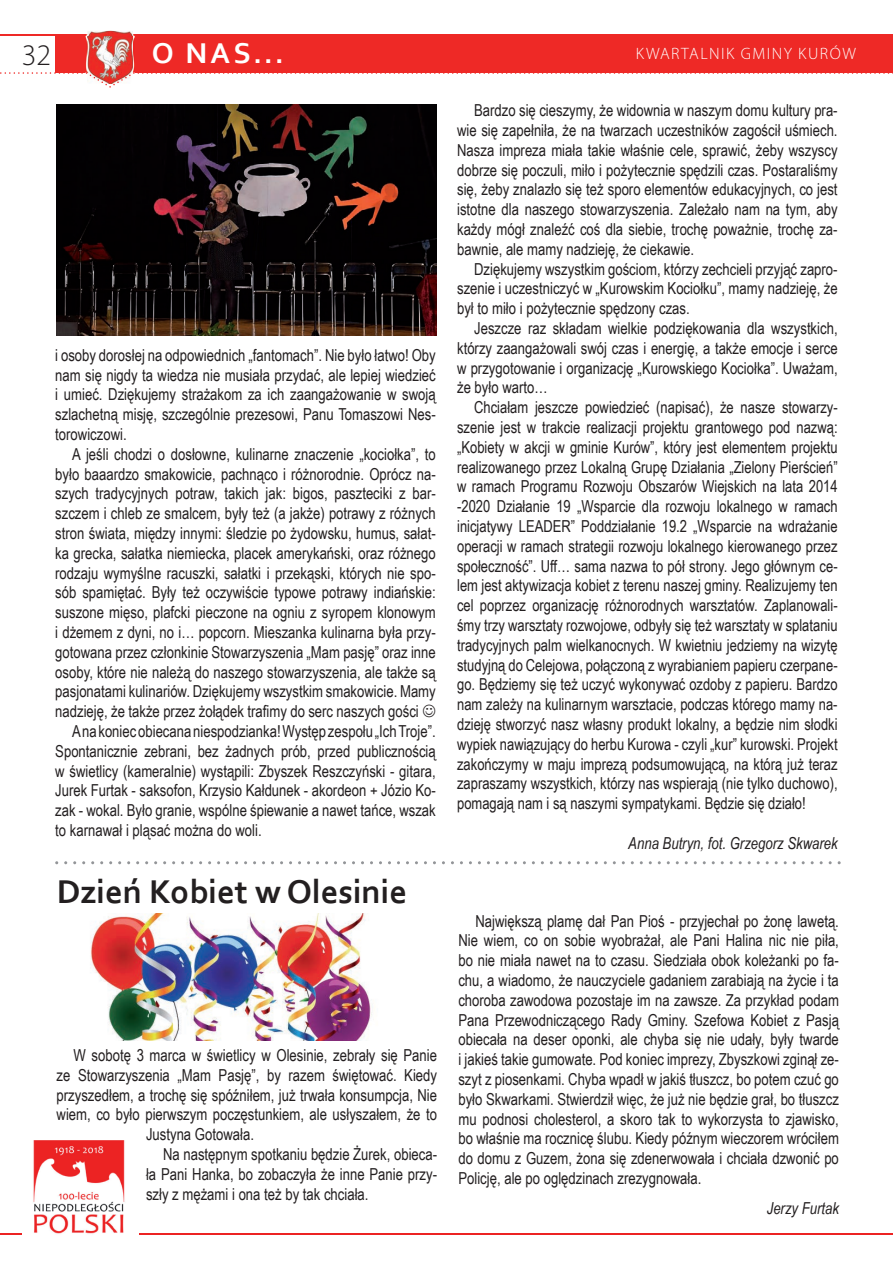
<style>
.page{position:relative;width:893px;height:1263px;background:#fff}
.page>*{position:absolute;margin:0;border:0;box-sizing:border-box;transform-origin:0 0}
.t1{font:700 34.5px "Corbel";color:#231f20}
.t2{font:700 30px "Corbel";color:#fff}
.t3{font:300 30px "Myriad Pro";color:#231f20}
.t4{font:16.5px/19.8px "Arial Narrow";color:#231f20;text-align:justify}
.t5{font:16.5px/19.8px "Arial Narrow";color:#231f20;text-align:justify;scale:.96 1}
.t6{font:italic 16.5px "Arial Narrow";color:#231f20}
.t7{font:300 16.5px "Myriad Pro";letter-spacing:.09em;color:#fff}
</style>
<div class="page">
<div style="left:55px;top:34px;width:838px;height:38px;background:#ee2926"></div>
<hr style="left:0;top:34px;width:893px;height:2px;background:#ee2926">
<img style="left:85px;top:30px;width:50px;height:42px">
<img style="left:87px;top:31px;width:46px;height:3px">
<img style="left:87px;top:34px;width:46px;height:38px">
<svg style="left:0;top:72px;width:893px;height:16px"></svg>
<hr style="left:139px;top:1233px;width:754px;height:2px;background:#ec2323">
<hr style="left:0;top:1233px;width:22px;height:2px;background:#ec2323">
<img style="left:33px;top:1141px;width:92px;height:93px">
<img style="left:90px;top:913px;width:283px;height:127px">
<img style="left:56px;top:104px;width:381px;height:232px">
<svg style="left:55px;top:861px;width:786px;height:3px"></svg>
<h2 class="t3" style="left:22px;top:37px;width:31px">32</h2>
<h2 class="t2" style="left:152px;top:35px;width:134px">O NAS...</h2>
<p class="t7" style="left:636px;top:44px;width:222px">KWARTALNIK GMINY KURÓW</p>
<p class="t4" style="left:55px;top:344px;width:382px">i osoby dorosłej na odpowiednich „fantomach”. Nie było łatwo! Oby nam się nigdy ta wiedza nie musiała przydać, ale lepiej wiedzieć i umieć. Dziękujemy strażakom za ich zaangażowanie w swoją szlachetną misję, szczególnie prezesowi, Panu Tomaszowi Nes&shy;torowiczowi.</p>
<p class="t4" style="left:55px;top:443px;width:382px;text-indent:17px">A jeśli chodzi o dosłowne, kulinarne znaczenie „kociołka”, to było baaardzo smakowicie, pachnąco i różnorodnie. Oprócz na&shy;szych tradycyjnych potraw, takich jak: bigos, paszteciki z bar&shy;szczem i chleb ze smalcem, były też (a jakże) potrawy z różnych stron świata, między innymi: śledzie po żydowsku, humus, sałat&shy;ka grecka, sałatka niemiecka, placek amerykański, oraz różnego rodzaju wymyślne racuszki, sałatki i przekąski, których nie spo&shy;sób spamiętać. Były też oczywiście typowe potrawy indiańskie: suszone mięso, plafcki pieczone na ogniu z syropem klonowym i dżemem z dyni, no i… popcorn. Mieszanka kulinarna była przy&shy;gotowana przez członkinie Stowarzyszenia „Mam pasję” oraz inne osoby, które nie należą do naszego stowarzyszenia, ale także są pasjonatami kulinariów. Dziękujemy wszystkim smakowicie. Mamy nadzieję, że także przez żołądek trafimy do serc naszych gości</p>
<p class="t4" style="left:55px;top:721px;width:382px;text-indent:17px">A na koniec obiecana niespodzianka! Występ zespołu „Ich Troje”.<br>Spontanicznie zebrani, bez żadnych prób, przed publicznością w świetlicy (kameralnie) wystąpili: Zbyszek Reszczyński - gitara, Jurek Furtak - saksofon, Krzysio Kałdunek - akordeon + Józio Ko&shy;zak - wokal. Było granie, wspólne śpiewanie a nawet tańce, wszak to karnawał i pląsać można do woli.</p>
<h1 class="t1" style="left:57px;top:870px;width:352px">Dzień Kobiet w Olesinie</h1>
<p class="t4" style="left:74px;top:1045px;width:365px">W sobotę 3 marca w świetlicy w Olesinie, zebrały się Panie</p>
<p class="t4" style="left:57px;top:1064px;width:382px">ze Stowarzyszenia „Mam Pasję”, by razem świętować. Kiedy</p>
<p class="t4" style="left:57px;top:1084px;width:382px">przyszedłem, a trochę się spóźniłem, już trwała konsumpcja, Nie</p>
<p class="t4" style="left:57px;top:1104px;width:382px">wiem, co było pierwszym poczęstunkiem, ale usłyszałem, że to</p>
<p class="t4" style="left:146px;top:1124px;width:109px">Justyna Gotowała.</p>
<p class="t4" style="left:163px;top:1144px;width:276px">Na następnym spotkaniu będzie Żurek, obieca-</p>
<p class="t4" style="left:146px;top:1163px;width:293px">ła Pani Hanka, bo zobaczyła że inne Panie przy-</p>
<p class="t4" style="left:146px;top:1183px;width:224px">szły z mężami i ona też by tak chciała.</p>
<p class="t4" style="left:457px;top:100px;width:382px;text-indent:17px">Bardzo się cieszymy, że widownia w naszym domu kultury pra&shy;wie się zapełniła, że na twarzach uczestników zagościł uśmiech.<br>Nasza impreza miała takie właśnie cele, sprawić, żeby wszyscy dobrze się poczuli, miło i pożytecznie spędzili czas. Postaraliśmy się, żeby znalazło się też sporo elementów edukacyjnych, co jest istotne dla naszego stowarzyszenia. Zależało nam na tym, aby każdy mógł znaleźć coś dla siebie, trochę poważnie, trochę za&shy;bawnie, ale mamy nadzieję, że ciekawie.</p>
<p class="t4" style="left:457px;top:258px;width:382px;text-indent:17px">Dziękujemy wszystkim gościom, którzy zechcieli przyjąć zapro&shy;szenie i uczestniczyć w „Kurowskim Kociołku”, mamy nadzieję, że był to miło i pożytecznie spędzony czas.</p>
<p class="t4" style="left:457px;top:318px;width:382px;text-indent:17px">Jeszcze raz składam wielkie podziękowania dla wszystkich, którzy zaangażowali swój czas i energię, a także emocje i serce w przygotowanie i organizację „Kurowskiego Kociołka”. Uważam, że było warto…</p>
<p class="t5" style="left:457px;top:397px;width:398px;text-indent:17px">Chciałam jeszcze powiedzieć (napisać), że nasze stowarzy&shy;szenie jest w trakcie realizacji projektu grantowego pod nazwą: „Kobiety w akcji w gminie Kurów”, który jest elementem projektu realizowanego przez Lokalną Grupę Działania „Zielony Pierścień” w ramach Programu Rozwoju Obszarów Wiejskich na lata 2014 -2020 Działanie 19 „Wsparcie dla rozwoju lokalnego w ramach inicjatywy LEADER” Poddziałanie 19.2 „Wsparcie na wdrażanie operacji w ramach strategii rozwoju lokalnego kierowanego przez społeczność”. Uff… sama nazwa to pół strony. Jego głównym ce&shy;lem jest aktywizacja kobiet z terenu naszej gminy. Realizujemy ten cel poprzez organizację różnorodnych warsztatów. Zaplanowali&shy;śmy trzy warsztaty rozwojowe, odbyły się też warsztaty w splataniu tradycyjnych palm wielkanocnych. W kwietniu jedziemy na wizytę studyjną do Celejowa, połączoną z wyrabianiem papieru czerpane&shy;go. Będziemy się też uczyć wykonywać ozdoby z papieru. Bardzo nam zależy na kulinarnym warsztacie, podczas którego mamy na&shy;dzieję stworzyć nasz własny produkt lokalny, a będzie nim słodki wypiek nawiązujący do herbu Kurowa - czyli „kur” kurowski. Projekt zakończymy w maju imprezą podsumowującą, na którą już teraz zapraszamy wszystkich, którzy nas wspierają (nie tylko duchowo), pomagają nam i są naszymi sympatykami. Będzie się działo!</p>
<p class="t6" style="left:628px;top:831px;width:211px">Anna Butryn, fot. Grzegorz Skwarek</p>
<p class="t4" style="left:458px;top:910px;width:382px;text-indent:17px">Największą plamę dał Pan Pioś - przyjechał po żonę lawetą.<br>Nie wiem, co on sobie wyobrażał, ale Pani Halina nic nie piła, bo nie miała nawet na to czasu. Siedziała obok koleżanki po fa&shy;chu, a wiadomo, że nauczyciele gadaniem zarabiają na życie i ta choroba zawodowa pozostaje im na zawsze. Za przykład podam Pana Przewodniczącego Rady Gminy. Szefowa Kobiet z Pasją obiecała na deser oponki, ale chyba się nie udały, były twarde i jakieś takie gumowate. Pod koniec imprezy, Zbyszkowi zginął ze&shy;szyt z piosenkami. Chyba wpadł w jakiś tłuszcz, bo potem czuć go było Skwarkami. Stwierdził więc, że już nie będzie grał, bo tłuszcz mu podnosi cholesterol, a skoro tak to wykorzysta to zjawisko, bo właśnie ma rocznicę ślubu. Kiedy późnym wieczorem wróciłem do domu z Guzem, żona się zdenerwowała i chciała dzwonić po Policję, ale po oględzinach zrezygnowała.</p>
<p class="t6" style="left:767px;top:1196px;width:74px">Jerzy Furtak</p>
</div>
